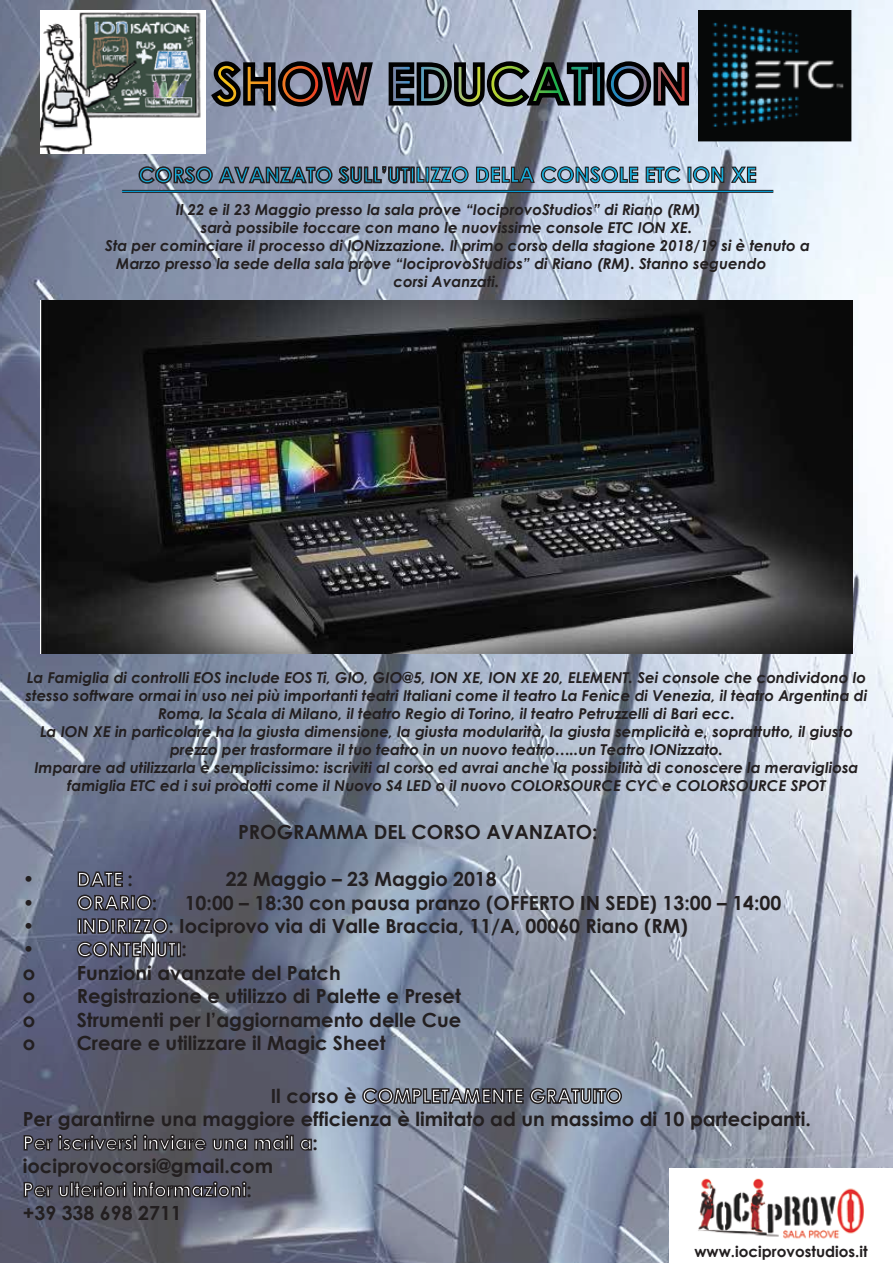
<style>
.page{position:relative;width:893px;height:1263px;background:#fff}
.page>*{position:absolute;margin:0;border:0;box-sizing:border-box;transform-origin:0 0}
.t1{font:700 21px "Century Gothic";color:#14adda}
.t2{font:700 19.5px/23.4px "Century Gothic";color:#231f20}
.t3{font:700 19.5px/23.4px "Century Gothic";color:#fff}
.t4{font:700 15.15px "Century Gothic";color:#231f20}
.t5{font:italic 700 15px/18px "Century Gothic";color:#231f20;text-align:center}
.s1{color:#231f20}
.s2{color:#fff}
</style>
<div class="page">
<img style="left:0;top:0;width:893px;height:1263px">
<img style="left:699px;top:10px;width:153px;height:132px">
<svg style="left:138px;top:166px;width:331px;height:19px;background:#6b707f"></svg>
<svg style="left:475px;top:166px;width:164px;height:18px;background:#858b99"></svg>
<svg style="left:645px;top:166px;width:36px;height:18px"></svg>
<svg style="left:692px;top:166px;width:65px;height:18px"></svg>
<svg style="left:77px;top:870px;width:47px;height:18px"></svg>
<svg style="left:76px;top:894px;width:77px;height:17px"></svg>
<svg style="left:76px;top:917px;width:101px;height:42px;background:#4a4c5c"></svg>
<div style="left:177px;top:942px;width:4px;height:15px;border:2px solid #231f20"></div>
<svg style="left:361px;top:1087px;width:262px;height:18px;background:#5a5f69"></svg>
<svg style="left:23px;top:1133px;width:268px;height:19px;background:#43424a"></svg>
<div style="left:290px;top:1135px;width:4px;height:15px;border:2px solid #231f20"></div>
<svg style="left:299px;top:1137px;width:14px;height:15px"></svg>
<svg style="left:23px;top:1180px;width:225px;height:19px;background:#424149"></svg>
<img style="left:41px;top:10px;width:164px;height:144px">
<img style="left:41px;top:301px;width:811px;height:353px">
<div style="left:669px;top:1240px;width:224px;height:23px;background:#fff"></div>
<img style="left:669px;top:1169px;width:224px;height:71px">
<svg style="left:208px;top:59px;width:483px;height:51px;background:#5e6164"></svg>
<hr style="left:122px;top:190px;width:651px;height:3px;background:#231f20">
<hr style="left:122px;top:191px;width:651px;height:1px;background:#00aeef">
<h1 class="t1" style="left:138px;top:159px;width:620px">CORSO AVANZATO SULL’UTILIZZO DELLA CONSOLE ETC ION XE</h1>
<p class="t5" style="left:176px;top:200px;width:526px">Il 22 e il 23 Maggio presso la sala prove “IociprovoStudios” di Riano (RM)</p>
<p class="t5" style="left:201px;top:218px;width:493px">sarà possibile toccare con mano le nuovissime console ETC ION XE.</p>
<p class="t5" style="left:105px;top:236px;width:706px">Sta per cominciare il processo di IONizzazione. Il primo corso della stagione 2018/19 si è tenuto a</p>
<p class="t5" style="left:116px;top:254px;width:652px">Marzo presso la sede della sala prove “IociprovoStudios” di Riano (RM). Stanno seguendo</p>
<p class="t5" style="left:394px;top:272px;width:107px">corsi Avanzati.</p>
<p class="t5" style="left:26px;top:668px;width:843px">La Famiglia di controlli EOS include EOS Ti, GIO, GIO@5, ION XE, ION XE 20, ELEMENT. Sei console che condividono lo stesso software ormai in uso nei più importanti teatri Italiani come il teatro La Fenice di Venezia, il teatro Argentina di Roma, la Scala di Milano, il teatro Regio di Torino, il teatro Petruzzelli di Bari ecc.<br>La ION XE in particolare ha la giusta dimensione, la giusta modularità, la giusta semplicità e, soprattutto, il giusto prezzo per trasformare il tuo teatro in un nuovo teatro…..un Teatro IONizzato.<br>Imparare ad utilizzarla è semplicissimo: iscriviti al corso ed avrai anche la possibilità di conoscere la meravigliosa famiglia ETC ed i sui prodotti come il Nuovo S4 LED o il nuovo COLORSOURCE CYC e COLORSOURCE SPOT</p>
<h2 class="t2" style="left:238px;top:820px;width:361px">PROGRAMMA DEL CORSO AVANZATO:</h2>
<h2 class="t3" style="left:23px;top:867px;width:112px"><span class="s1">•</span> DATE <span class="s1">:</span></h2>
<h2 class="t2" style="left:226px;top:866px;width:272px">22 Maggio – 23 Maggio 2018</h2>
<h2 class="t3" style="left:23px;top:890px;width:136px"><span class="s1">•</span> ORARIO<span class="s1">:</span></h2>
<h2 class="t2" style="left:185px;top:890px;width:598px">10:00 – 18:30 con pausa pranzo (OFFERTO IN SEDE) 13:00 – 14:00</h2>
<h2 class="t2" style="left:23px;top:913px;width:667px">• <span class="s2">INDIRIZZO</span>: Iociprovo via di Valle Braccia, 11/A, 00060 Riano (RM)</h2>
<h2 class="t3" style="left:23px;top:937px;width:166px"><span class="s1">•</span> CONTENUTI<span class="s1">: o</span></h2>
<h2 class="t2" style="left:77px;top:960px;width:266px">Funzioni avanzate del Patch</h2>
<h2 class="t2" style="left:23px;top:984px;width:14px">o</h2>
<h2 class="t2" style="left:77px;top:984px;width:386px">Registrazione e utilizzo di Palette e Preset</h2>
<h2 class="t2" style="left:23px;top:1007px;width:14px">o</h2>
<h2 class="t2" style="left:77px;top:1007px;width:386px">Strumenti per l’aggiornamento delle Cue</h2>
<h2 class="t2" style="left:23px;top:1030px;width:14px">o</h2>
<h2 class="t2" style="left:77px;top:1030px;width:310px">Creare e utilizzare il Magic Sheet</h2>
<h2 class="t2" style="left:23px;top:1083px;width:790px;text-indent:248px">Il corso è <span class="s2">COMPLETAMENTE GRATUITO<br></span>Per garantirne una maggiore efficienza è limitato ad un massimo di 10 partecipanti.<br><span class="s2">Per iscriversi inviare una mail a</span>:<br>iociprovocorsi@gmail.com<br><span class="s2">Per ulteriori informazioni</span>:<br>+39 338 698 2711</h2>
<p class="t4" style="left:694px;top:1240px;width:175px">www.iociprovostudios.it</p>
</div>
